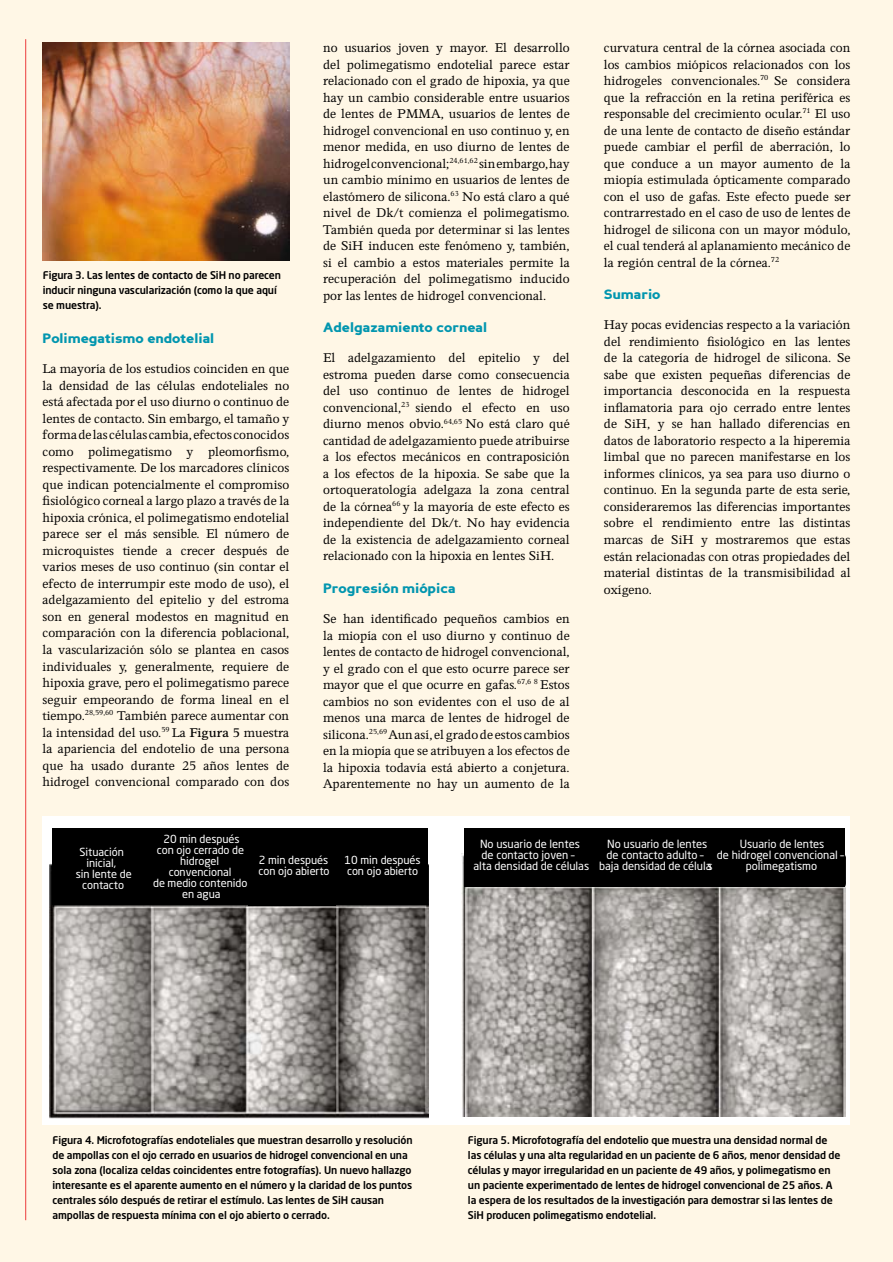
<style>
.page{position:relative;width:893px;height:1262px;background:#fff}
.page>*{position:absolute;margin:0;border:0;box-sizing:border-box;transform-origin:0 0}
.t1{font:14.25px/16.5px "Perrywood MT Std";color:#000;text-align:justify}
.t2{font:900 13.5px "Perspective Sans";color:#0296af}
.t3{font:11.1px/11.1px "Neo Sans Std";letter-spacing:-.005em;color:#fff;text-align:center}
.t4{font:10.95px/10.9px "Neo Sans Std";letter-spacing:-.005em;color:#fff}
.t5{font:500 10.5px/15px "Neo Sans Std";letter-spacing:-.01em;color:#000}
.s1{font-weight:600}
</style>
<div class="page">
<div style="left:0;top:0;width:892px;height:1262px;background:#fff7e6"></div>
<img style="left:43px;top:43px;width:246px;height:217px">
<div style="left:43px;top:816px;width:807px;height:308px;background:#fff"></div>
<img style="left:50px;top:863px;width:378px;height:255px">
<div style="left:52px;top:828px;width:375px;height:76px;background:#000"></div>
<div style="left:248px;top:865px;width:87px;height:40px;background:#000"></div>
<img style="left:462px;top:853px;width:383px;height:263px">
<div style="left:464px;top:828px;width:380px;height:58px;background:#000"></div>
<hr style="left:25px;top:39px;width:1px;height:1181px;background:#eb3d3e">
<p class="t5" style="left:43px;top:268px;width:240px">Figura 3. Las lentes de contacto de SiH no parecen inducir ninguna vascularización (como la que aquí se muestra).</p>
<p class="t2" style="left:43px;top:330px;width:173px">Polimegatismo endotelial</p>
<p class="t1" style="left:43px;top:361px;width:248px">La mayoría de los estudios coinciden en que la densidad de las células endoteliales no está afectada por el uso diurno o continuo de lentes de contacto. Sin embargo, el tamaño y forma de las células cambia, efectos conocidos como polimegatismo y pleomorfismo, respectivamente. De los marcadores clínicos que indican potencialmente el compromiso fisiológico corneal a largo plazo a través de la hipoxia crónica, el polimegatismo endotelial parece ser el más sensible. El número de microquistes tiende a crecer después de varios meses de uso continuo (sin contar el efecto de interrumpir este modo de uso), el adelgazamiento del epitelio y del estroma son en general modestos en magnitud en comparación con la diferencia poblacional, la vascularización sólo se plantea en casos individuales y, generalmente, requiere de hipoxia grave, pero el polimegatismo parece seguir empeorando de forma lineal en el tiempo.<sup>28,59,60</sup> También parece aumentar con la intensidad del uso.<sup>59</sup> La <span class="s1">Figura 5</span> muestra la apariencia del endotelio de una persona que ha usado durante 25 años lentes de hidrogel convencional comparado con dos</p>
<p class="t1" style="left:323px;top:39px;width:248px">no usuarios joven y mayor. El desarrollo del polimegatismo endotelial parece estar relacionado con el grado de hipoxia, ya que hay un cambio considerable entre usuarios de lentes de PMMA, usuarios de lentes de hidrogel convencional en uso continuo y, en menor medida, en uso diurno de lentes de hidrogel convencional;<sup>24,61,62</sup> sin embargo, hay un cambio mínimo en usuarios de lentes de elastómero de silicona.<sup>63</sup> No está claro a qué nivel de Dk/t comienza el polimegatismo.<br>También queda por determinar si las lentes de SiH inducen este fenómeno y, también, si el cambio a estos materiales permite la recuperación del polimegatismo inducido por las lentes de hidrogel convencional.</p>
<p class="t2" style="left:323px;top:319px;width:165px">Adelgazamiento corneal</p>
<p class="t1" style="left:323px;top:350px;width:248px">El adelgazamiento del epitelio y del estroma pueden darse como consecuencia del uso continuo de lentes de hidrogel convencional,<sup>23</sup> siendo el efecto en uso diurno menos obvio.<sup>64,65</sup> No está claro qué cantidad de adelgazamiento puede atribuirse a los efectos mecánicos en contraposición a los efectos de la hipoxia. Se sabe que la ortoqueratología adelgaza la zona central de la córnea<sup>66</sup> y la mayoría de este efecto es independiente del Dk/t. No hay evidencia de la existencia de adelgazamiento corneal relacionado con la hipoxia en lentes SiH.</p>
<p class="t2" style="left:323px;top:580px;width:134px">Progresión miópica</p>
<p class="t1" style="left:323px;top:610px;width:248px">Se han identificado pequeños cambios en la miopía con el uso diurno y continuo de lentes de contacto de hidrogel convencional, y el grado con el que esto ocurre parece ser mayor que el que ocurre en gafas.<sup>67,6</sup> <sup>8</sup> Estos cambios no son evidentes con el uso de al menos una marca de lentes de hidrogel de silicona.<sup>25,69</sup> Aun así, el grado de estos cambios en la miopía que se atribuyen a los efectos de la hipoxia todavía está abierto a conjetura.<br>Aparentemente no hay un aumento de la</p>
<p class="t1" style="left:604px;top:39px;width:248px">curvatura central de la córnea asociada con los cambios miópicos relacionados con los hidrogeles convencionales.<sup>70</sup> Se considera que la refracción en la retina periférica es responsable del crecimiento ocular.<sup>71</sup> El uso de una lente de contacto de diseño estándar puede cambiar el perfil de aberración, lo que conduce a un mayor aumento de la miopía estimulada ópticamente comparado con el uso de gafas. Este efecto puede ser contrarrestado en el caso de uso de lentes de hidrogel de silicona con un mayor módulo, el cual tenderá al aplanamiento mecánico de la región central de la córnea.<sup>72</sup></p>
<p class="t2" style="left:604px;top:286px;width:58px">Sumario</p>
<p class="t1" style="left:604px;top:317px;width:248px">Hay pocas evidencias respecto a la variación del rendimiento fisiológico en las lentes de la categoría de hidrogel de silicona. Se sabe que existen pequeñas diferencias de importancia desconocida en la respuesta inflamatoria para ojo cerrado entre lentes de SiH, y se han hallado diferencias en datos de laboratorio respecto a la hiperemia limbal que no parecen manifestarse en los informes clínicos, ya sea para uso diurno o continuo. En la segunda parte de esta serie, consideraremos las diferencias importantes sobre el rendimiento entre las distintas marcas de SiH y mostraremos que estas están relacionadas con otras propiedades del material distintas de la transmisibilidad al oxígeno.</p>
<p class="t4" style="left:76px;top:846px;width:57px;text-align:center">Situación inicial,<br>sin lente de contacto</p>
<p class="t4" style="left:153px;top:833px;width:96px;text-align:center">20 min después con ojo cerrado de hidrogel convencional<br>de medio contenido en agua</p>
<p class="t4" style="left:175px;top:872px;width:53px;line-height:13.2px">ojo abierto o cerrado</p>
<p class="t4" style="left:258px;top:854px;width:73px">2 min después con ojo abierto</p>
<p class="t4" style="left:344px;top:854px;width:78px">10 min después con ojo abierto</p>
<p class="t3" style="left:473px;top:837px;width:117px">No usuario de lentes<br>de contacto joven –<br>alta densidad de células</p>
<p class="t3" style="left:599px;top:837px;width:115px">No usuario de lentes de contacto adulto – baja densidad de células</p>
<p class="t3" style="left:717px;top:837px;width:129px">Usuario de lentes<br>de hidrogel convencional – polimegatismo</p>
<p class="t5" style="left:52px;top:1132px;width:362px">Figura 4. Microfotografías endoteliales que muestran desarrollo y resolución de ampollas con el ojo cerrado en usuarios de hidrogel convencional en una sola zona (localiza celdas coincidentes entre fotografías). Un nuevo hallazgo interesante es el aparente aumento en el número y la claridad de los puntos centrales sólo después de retirar el estímulo. Las lentes de SiH causan ampollas de respuesta mínima con el ojo abierto o cerrado.</p>
<p class="t5" style="left:468px;top:1132px;width:374px">Figura 5. Microfotografía del endotelio que muestra una densidad normal de las células y una alta regularidad en un paciente de 6 años, menor densidad de células y mayor irregularidad en un paciente de 49 años, y polimegatismo en un paciente experimentado de lentes de hidrogel convencional de 25 años. A la espera de los resultados de la investigación para demostrar si las lentes de SiH producen polimegatismo endotelial.</p>
</div>
